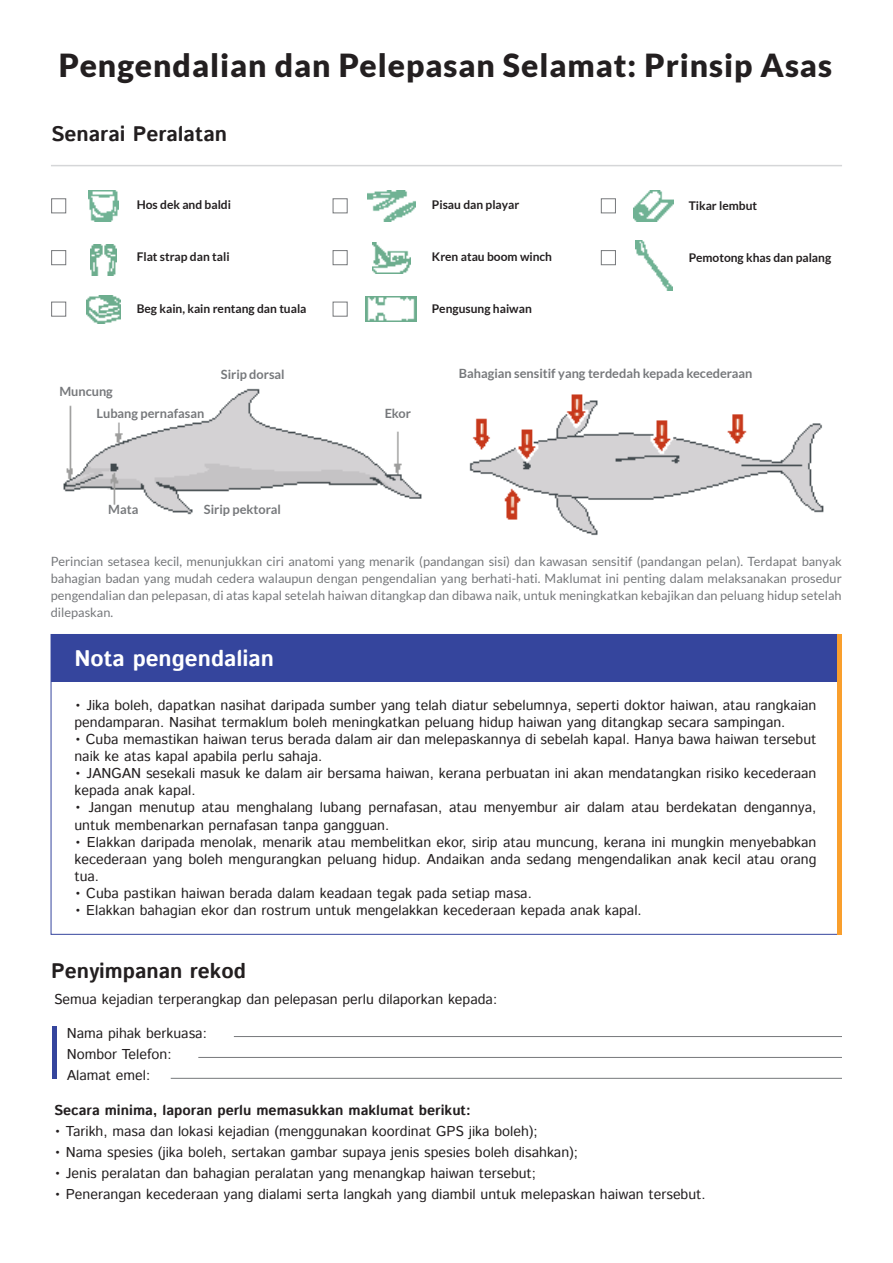
<style>
.page{position:relative;width:893px;height:1263px;background:#fff}
.page>*{position:absolute;margin:0;border:0;box-sizing:border-box;transform-origin:0 0}
.t1{font:900 31.8px "Lato";letter-spacing:.03em;color:#231f20}
.t2{font:700 22.5px "Istok Web";color:#fff}
.t3{font:700 21px "Istok Web";color:#231f20}
.Paragraph{font:14.25px/17.1px "Istok Web";color:#231f20}
.Paragraph-2{font:700 14.25px "Istok Web";color:#231f20}
.Paragraph-3{font:12.75px/17.1px "Lato";color:#76787b;text-align:justify}
.Paragraph-4{font:700 12.75px "Lato";color:#76787b}
.t4{font:700 12px "Lato";color:#231f20}
</style>
<div class="page">
<img style="left:63px;top:388px;width:359px;height:127px">
<img style="left:469px;top:394px;width:355px;height:142px">
<div style="left:51px;top:198px;width:15px;height:15px;border:1px solid #76787b"></div>
<div style="left:333px;top:198px;width:15px;height:15px;border:1px solid #76787b"></div>
<div style="left:601px;top:198px;width:15px;height:15px;border:1px solid #76787b"></div>
<div style="left:51px;top:302px;width:15px;height:15px;border:1px solid #76787b"></div>
<div style="left:333px;top:302px;width:15px;height:15px;border:1px solid #76787b"></div>
<div style="left:51px;top:250px;width:15px;height:15px;border:1px solid #76787b"></div>
<div style="left:333px;top:250px;width:15px;height:15px;border:1px solid #76787b"></div>
<div style="left:601px;top:250px;width:15px;height:15px;border:1px solid #76787b"></div>
<img style="left:89px;top:190px;width:29px;height:31px">
<img style="left:91px;top:244px;width:25px;height:31px">
<img style="left:87px;top:295px;width:33px;height:28px">
<img style="left:367px;top:191px;width:48px;height:30px">
<img style="left:372px;top:242px;width:38px;height:31px">
<img style="left:366px;top:296px;width:51px;height:26px">
<img style="left:634px;top:191px;width:40px;height:30px">
<img style="left:635px;top:241px;width:37px;height:50px">
<div style="left:51px;top:634px;width:791px;height:48px;background:#35459d"></div>
<hr style="left:838px;top:634px;width:4px;height:301px;background:#f99f2d">
<hr style="left:234px;top:1036px;width:608px;height:1px;background:#76787b">
<hr style="left:198px;top:1057px;width:644px;height:1px;background:#76787b">
<hr style="left:171px;top:1078px;width:671px;height:1px;background:#76787b">
<hr style="left:52px;top:1027px;width:4px;height:52px;background:#35459d">
<hr style="left:51px;top:165px;width:791px;height:1px;background:#d5d6d8">
<h2 class="t1" style="left:59px;top:46px;width:775px">Pengendalian dan Pelepasan Selamat: Prinsip Asas</h2>
<h3 class="t3" style="left:51px;top:120px;width:178px">Senarai Peralatan</h3>
<h3 class="t4" style="left:137px;top:198px;width:96px">Hos dek and baldi</h3>
<h3 class="t4" style="left:432px;top:198px;width:89px">Pisau dan playar</h3>
<h3 class="t4" style="left:689px;top:198px;width:70px">Tikar lembut</h3>
<h3 class="t4" style="left:137px;top:250px;width:94px">Flat strap dan tali</h3>
<h3 class="t4" style="left:432px;top:250px;width:122px">Kren atau boom winch</h3>
<h3 class="t4" style="left:689px;top:250px;width:144px">Pemotong khas dan palang</h3>
<h3 class="t4" style="left:137px;top:302px;width:171px">Beg kain, kain rentang dan tuala</h3>
<h3 class="t4" style="left:432px;top:302px;width:101px">Pengusung haiwan</h3>
<p class="Paragraph-4" style="left:59px;top:384px;width:55px">Muncung</p>
<p class="Paragraph-4" style="left:221px;top:367px;width:65px">Sirip dorsal</p>
<p class="Paragraph-4" style="left:459px;top:366px;width:295px">Bahagian sensitif yang terdedah kepada kecederaan</p>
<p class="Paragraph-4" style="left:96px;top:406px;width:109px">Lubang pernafasan</p>
<p class="Paragraph-4" style="left:385px;top:406px;width:28px">Ekor</p>
<p class="Paragraph-4" style="left:108px;top:502px;width:32px">Mata</p>
<p class="Paragraph-4" style="left:204px;top:502px;width:79px">Sirip pektoral</p>
<p class="Paragraph-3" style="left:51px;top:552px;width:792px">Perincian setasea kecil, menunjukkan ciri anatomi yang menarik (pandangan sisi) dan kawasan sensitif (pandangan pelan). Terdapat banyak bahagian badan yang mudah cedera walaupun dengan pengendalian yang berhati-hati. Maklumat ini penting dalam melaksanakan prosedur pengendalian dan pelepasan, di atas kapal setelah haiwan ditangkap dan dibawa naik, untuk meningkatkan kebajikan dan peluang hidup setelah dilepaskan.</p>
<h3 class="t2" style="left:74px;top:643px;width:201px">Nota pengendalian</h3>
<p class="Paragraph" style="left:74px;top:697px;width:743px">• Jika boleh, dapatkan nasihat daripada sumber yang telah diatur sebelumnya, seperti doktor haiwan, atau rangkaian pendamparan. Nasihat termaklum boleh meningkatkan peluang hidup haiwan yang ditangkap secara sampingan.</p>
<p class="Paragraph" style="left:74px;top:731px;width:743px">• Cuba memastikan haiwan terus berada dalam air dan melepaskannya di sebelah kapal. Hanya bawa haiwan tersebut naik ke atas kapal apabila perlu sahaja.</p>
<p class="Paragraph" style="left:74px;top:766px;width:743px">• JANGAN sesekali masuk ke dalam air bersama haiwan, kerana perbuatan ini akan mendatangkan risiko kecederaan kepada anak kapal.</p>
<p class="Paragraph" style="left:74px;top:800px;width:743px">• Jangan menutup atau menghalang lubang pernafasan, atau menyembur air dalam atau berdekatan dengannya, untuk membenarkan pernafasan tanpa gangguan.</p>
<p class="Paragraph" style="left:74px;top:834px;width:743px;text-align:justify">• Elakkan daripada menolak, menarik atau membelitkan ekor, sirip atau muncung, kerana ini mungkin menyebabkan kecederaan yang boleh mengurangkan peluang hidup. Andaikan anda sedang mengendalikan anak kecil atau orang tua.</p>
<p class="Paragraph" style="left:74px;top:885px;width:459px">• Cuba pastikan haiwan berada dalam keadaan tegak pada setiap masa.</p>
<p class="Paragraph" style="left:74px;top:902px;width:569px">• Elakkan bahagian ekor dan rostrum untuk mengelakkan kecederaan kepada anak kapal.</p>
<h3 class="t3" style="left:51px;top:957px;width:196px">Penyimpanan rekod</h3>
<p class="Paragraph" style="left:54px;top:991px;width:445px">Semua kejadian terperangkap dan pelepasan perlu dilaporkan kepada:</p>
<p class="Paragraph" style="left:67px;top:1026px;width:142px">Nama pihak berkuasa:</p>
<p class="Paragraph" style="left:67px;top:1047px;width:106px">Nombor Telefon:</p>
<p class="Paragraph" style="left:67px;top:1068px;width:85px">Alamat emel:</p>
<p class="Paragraph-2" style="left:54px;top:1100px;width:418px">Secara minima, laporan perlu memasukkan maklumat berikut:</p>
<p class="Paragraph" style="left:54px;top:1123px;width:485px">• Tarikh, masa dan lokasi kejadian (menggunakan koordinat GPS jika boleh);</p>
<p class="Paragraph" style="left:54px;top:1144px;width:526px">• Nama spesies (jika boleh, sertakan gambar supaya jenis spesies boleh disahkan);</p>
<p class="Paragraph" style="left:54px;top:1165px;width:484px">• Jenis peralatan dan bahagian peralatan yang menangkap haiwan tersebut;</p>
<p class="Paragraph" style="left:54px;top:1186px;width:653px">• Penerangan kecederaan yang dialami serta langkah yang diambil untuk melepaskan haiwan tersebut.</p>
</div>
